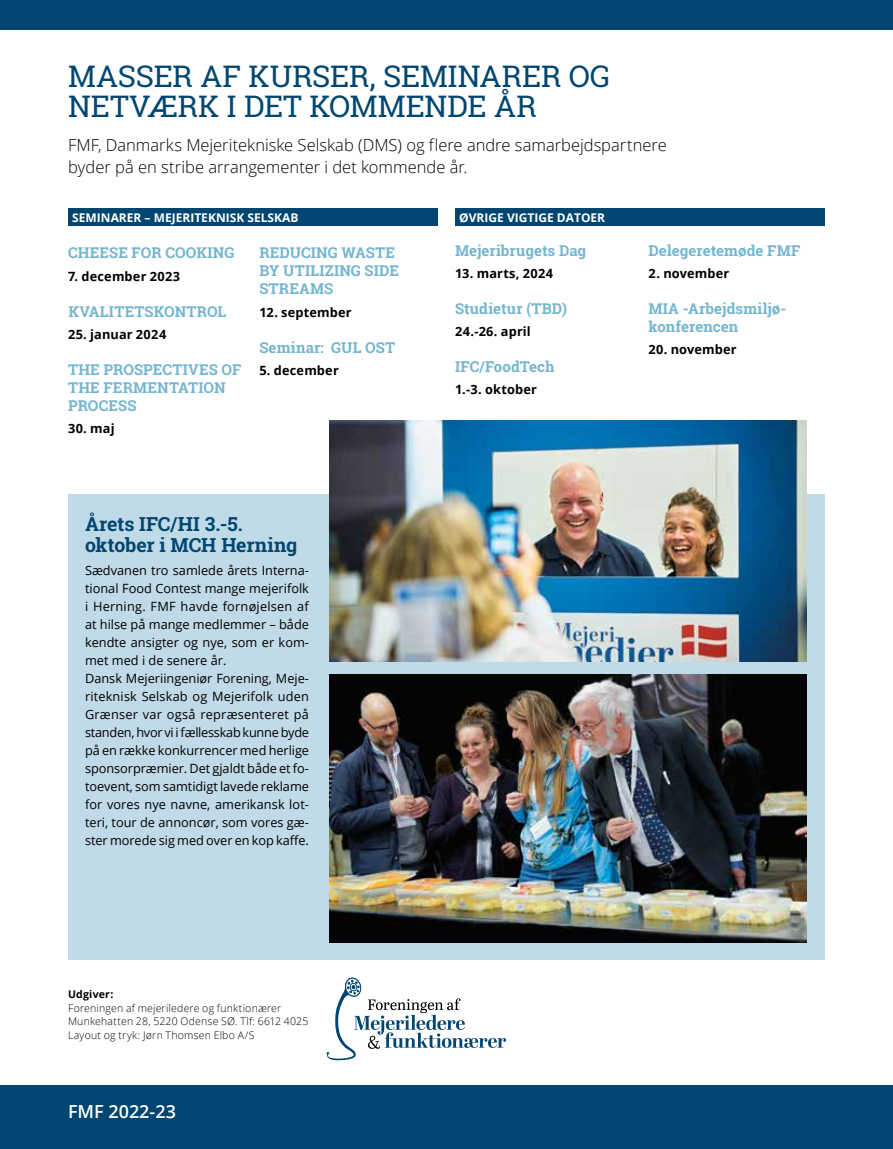
<style>
.page{position:relative;width:893px;height:1149px;background:#fff}
.page>*{position:absolute;margin:0;border:0;box-sizing:border-box;transform-origin:0 0}
.t1{font:30px/30px "Roboto Slab";letter-spacing:-.005em;color:#004671}
.t2{font:700 19.5px/21px "Roboto Slab";letter-spacing:-.01em;color:#004671}
.t3{font:600 18px "Open Sans";color:#fff}
.t4{font:300 16.5px/22.5px "Open Sans";color:#000}
.t5{font:700 15px/18px "Roboto Slab";letter-spacing:.005em;color:#74b5cf}
.t6{font:12.75px/18px "Open Sans";color:#000}
.t7{font:700 12.75px "Open Sans";letter-spacing:.015em;color:#000}
.t8{font:700 12px "Open Sans";color:#fff}
.t9{font:300 10.5px/13.5px "Open Sans";letter-spacing:.02em;color:#000}
.t10{font:700 10.5px "Open Sans";letter-spacing:.02em;color:#000}
</style>
<div class="page">
<div style="left:0;top:0;width:893px;height:30px;background:#004671"></div>
<div style="left:0;top:1084px;width:893px;height:64px;background:#004671"></div>
<div style="left:68px;top:208px;width:370px;height:18px;background:#004671"></div>
<div style="left:455px;top:208px;width:370px;height:18px;background:#004671"></div>
<div style="left:68px;top:493px;width:757px;height:466px;background:#c1dae7"></div>
<svg style="left:326px;top:977px;width:180px;height:83px"></svg>
<img style="left:329px;top:674px;width:478px;height:268px">
<img style="left:329px;top:421px;width:478px;height:240px">
<h1 class="t1" style="left:68px;top:61px;width:544px">MASSER AF KURSER, SEMINARER OG<br>NETVÆRK I DET KOMMENDE ÅR</h1>
<p class="t4" style="left:68px;top:133px;width:600px">FMF, Danmarks Mejeritekniske Selskab (DMS) og flere andre samarbejdspartnere byder på en stribe arrangementer i det kommende år.</p>
<p class="t8" style="left:72px;top:209px;width:228px">SEMINARER – MEJERITEKNISK SELSKAB</p>
<p class="t8" style="left:459px;top:209px;width:147px">ØVRIGE VIGTIGE DATOER</p>
<p class="t5" style="left:68px;top:244px;width:168px">CHEESE FOR COOKING</p>
<p class="t7" style="left:68px;top:267px;width:114px">7. december 2023</p>
<p class="t5" style="left:68px;top:302px;width:159px">KVALITETSKONTROL</p>
<p class="t7" style="left:68px;top:325px;width:100px">25. januar 2024</p>
<p class="t5" style="left:68px;top:360px;width:175px">THE PROSPECTIVES OF<br>THE FERMENTATION<br>PROCESS</p>
<p class="t7" style="left:68px;top:419px;width:48px">30. maj</p>
<p class="t5" style="left:259px;top:244px;width:141px">REDUCING WASTE<br>BY UTILIZING SIDE<br>STREAMS</p>
<p class="t7" style="left:259px;top:303px;width:94px">12. september</p>
<p class="t5" style="left:259px;top:338px;width:137px">Seminar: GUL OST</p>
<p class="t7" style="left:259px;top:361px;width:81px">5. december</p>
<h2 class="t2" style="left:85px;top:513px;width:214px">Årets IFC/HI 3.-5. oktober i MCH Herning</h2>
<p class="t6" style="left:85px;top:560px;width:226px">Sædvanen tro samlede årets Interna&shy;tional Food Contest mange mejerifolk i Herning. FMF havde fornøjelsen af at hilse på mange medlemmer – både kendte ansigter og nye, som er kom&shy;met med i de senere år.<br>Dansk Mejeriingeniør Forening, Meje&shy;riteknisk Selskab og Mejerifolk uden Grænser var også repræsenteret på standen, hvor vi i fællesskab kunne byde på en række konkurrencer med herlige sponsorpræmier. Det gjaldt både et fo&shy;toevent, som samtidigt lavede reklame for vores nye navne, amerikansk lot&shy;teri, tour de annoncør, som vores gæ&shy;ster morede sig med over en kop kaffe.</p>
<p class="t10" style="left:68px;top:986px;width:47px">Udgiver:</p>
<p class="t9" style="left:68px;top:1000px;width:242px">Foreningen af mejeriledere og funktionærer<br>Munkehatten 28, 5220 Odense SØ. Tlf: 6612 4025<br>Layout og tryk: Jørn Thomsen Elbo A/S</p>
<h3 class="t3" style="left:68px;top:1099px;width:109px">FMF 2022-23</h3>
<p class="t5" style="left:455px;top:241px;width:133px">Mejeribrugets Dag</p>
<p class="t7" style="left:455px;top:264px;width:100px">13. marts, 2024</p>
<p class="t5" style="left:455px;top:299px;width:113px">Studietur (TBD)</p>
<p class="t7" style="left:455px;top:322px;width:77px">24.-26. april</p>
<p class="t5" style="left:455px;top:357px;width:101px">IFC/FoodTech</p>
<p class="t7" style="left:455px;top:381px;width:84px">1.-3. oktober</p>
<p class="t5" style="left:648px;top:241px;width:153px">Delegeretemøde FMF</p>
<p class="t7" style="left:648px;top:264px;width:82px">2. november</p>
<p class="t5" style="left:648px;top:299px;width:138px">MIA -Arbejdsmiljø&shy;konferencen</p>
<p class="t7" style="left:648px;top:340px;width:90px">20. november</p>
</div>
